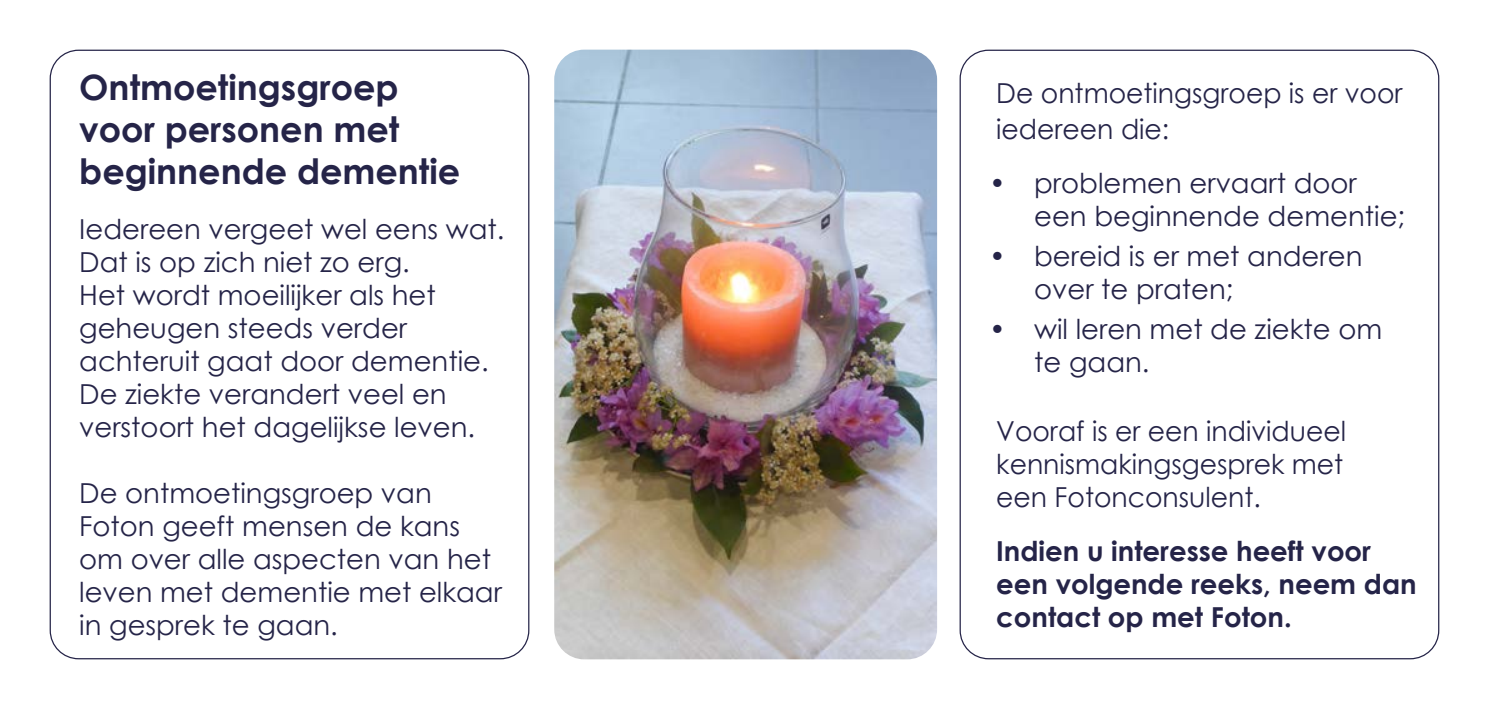
<style>
.page{position:relative;width:1489px;height:709px;background:#fff}
.page>*{position:absolute;margin:0;border:0;box-sizing:border-box;transform-origin:0 0}
.t1{font:700 35px/42px "Century Gothic";color:#252448}
.t2{font:27.5px/33px "Century Gothic";color:#252448}
.t3{font:700 27.5px/33px "Century Gothic";color:#252448}
</style>
<div class="page">
<img style="left:554px;top:50px;width:383px;height:609px">
<p class="t1" style="left:79px;top:65px;width:382px">Ontmoetingsgroep voor personen met beginnende dementie</p>
<p class="t2" style="left:79px;top:212px;width:427px">Iedereen vergeet wel eens wat.<br>Dat is op zich niet zo erg.<br>Het wordt moeilijker als het geheugen steeds verder achteruit gaat door dementie.<br>De ziekte verandert veel en verstoort het dagelijkse leven.</p>
<p class="t2" style="left:79px;top:476px;width:424px">De ontmoetingsgroep van<br>Foton geeft mensen de kans om over alle aspecten van het leven met dementie met elkaar in gesprek te gaan.</p>
<p class="t2" style="left:996px;top:74px;width:408px;line-height:36px">De ontmoetingsgroep is er voor iedereen die:</p>
<p class="t2" style="left:1034px;top:166px;width:372px;text-indent:-45px">• problemen ervaart door een beginnende dementie;</p>
<p class="t2" style="left:1034px;top:239px;width:330px;text-indent:-45px">• bereid is er met anderen over te praten;</p>
<p class="t2" style="left:1034px;top:312px;width:349px;text-indent:-45px">• wil leren met de ziekte om te gaan.</p>
<p class="t2" style="left:996px;top:414px;width:351px;text-align:justify">Vooraf is er een individueel kennismakingsgesprek met een Fotonconsulent.</p>
<p class="t3" style="left:996px;top:533px;width:422px">Indien u interesse heeft voor een volgende reeks, neem dan contact op met Foton.</p>
</div>
